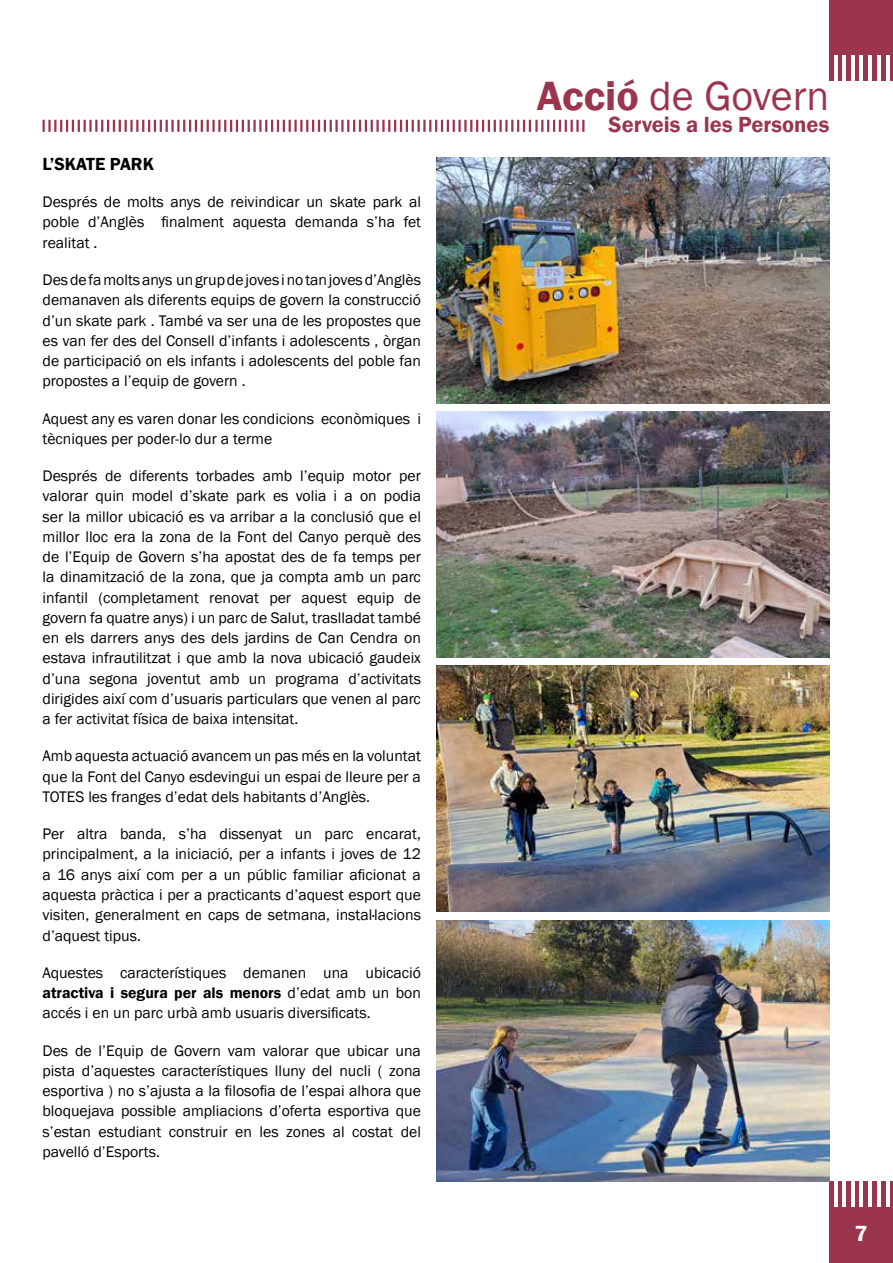
<style>
.page{position:relative;width:893px;height:1263px;background:#fff}
.page>*{position:absolute;margin:0;border:0;box-sizing:border-box;transform-origin:0 0}
.t1{font:42px "Franklin Gothic";color:#9b354d}
.t2{font:600 22.5px "Franklin Gothic";color:#9b354d}
.t3{font:600 22.5px "Franklin Gothic";color:#fff}
.t4{font:600 18px "Franklin Gothic";color:#000}
.t5{font:15.75px/20.2px "Franklin Gothic";color:#000;text-align:justify}
.s1{font-weight:600}
</style>
<div class="page">
<div style="left:829px;top:1181px;width:64px;height:82px;background:#9b354d"></div>
<hr style="left:834px;top:1181px;width:4px;height:26px;background:#fff">
<hr style="left:842px;top:1181px;width:4px;height:26px;background:#fff">
<hr style="left:851px;top:1181px;width:4px;height:26px;background:#fff">
<hr style="left:859px;top:1181px;width:4px;height:26px;background:#fff">
<hr style="left:868px;top:1181px;width:4px;height:26px;background:#fff">
<hr style="left:877px;top:1181px;width:4px;height:26px;background:#fff">
<hr style="left:886px;top:1181px;width:4px;height:26px;background:#fff">
<div style="left:829px;top:0;width:64px;height:81px;background:#9b354d"></div>
<hr style="left:834px;top:55px;width:4px;height:26px;background:#fff">
<hr style="left:842px;top:55px;width:4px;height:26px;background:#fff">
<hr style="left:851px;top:55px;width:4px;height:26px;background:#fff">
<hr style="left:859px;top:55px;width:4px;height:26px;background:#fff">
<hr style="left:868px;top:55px;width:4px;height:26px;background:#fff">
<hr style="left:877px;top:55px;width:4px;height:26px;background:#fff">
<hr style="left:886px;top:55px;width:4px;height:26px;background:#fff">
<svg style="left:43px;top:120px;width:542px;height:12px"></svg>
<img style="left:437px;top:666px;width:392px;height:246px">
<img style="left:437px;top:412px;width:392px;height:245px">
<img style="left:437px;top:157px;width:392px;height:246px">
<img style="left:437px;top:921px;width:392px;height:260px">
<p class="t4" style="left:43px;top:153px;width:113px">L’SKATE PARK</p>
<p class="t5" style="left:43px;top:192px;width:380px">Després de molts anys de reivindicar un skate park al poble d’Anglès finalment aquesta demanda s’ha fet realitat .</p>
<p class="t5" style="left:43px;top:270px;width:380px">Des de fa molts anys un grup de joves i no tan joves d’Anglès demanaven als diferents equips de govern la construcció d’un skate park . També va ser una de les propostes que es van fer des del Consell d’infants i adolescents , òrgan de participació on els infants i adolescents del poble fan propostes a l’equip de govern .</p>
<p class="t5" style="left:43px;top:408px;width:380px">Aquest any es varen donar les condicions econòmiques i tècniques per poder-lo dur a terme</p>
<p class="t5" style="left:43px;top:466px;width:380px">Després de diferents torbades amb l’equip motor per valorar quin model d’skate park es volia i a on podia ser la millor ubicació es va arribar a la conclusió que el millor lloc era la zona de la Font del Canyo perquè des de l’Equip de Govern s’ha apostat des de fa temps per la dinamització de la zona, que ja compta amb un parc infantil (completament renovat per aquest equip de govern fa quatre anys) i un parc de Salut, traslladat també en els darrers anys des dels jardins de Can Cendra on estava infrautilitzat i que amb la nova ubicació gaudeix d’una segona joventut amb un programa d’activitats dirigides així com d’usuaris particulars que venen al parc a fer activitat física de baixa intensitat.</p>
<p class="t5" style="left:43px;top:746px;width:380px">Amb aquesta actuació avancem un pas més en la voluntat que la Font del Canyo esdevingui un espai de lleure per a TOTES les franges d’edat dels habitants d’Anglès.</p>
<p class="t5" style="left:43px;top:824px;width:380px">Per altra banda, s’ha dissenyat un parc encarat, principalment, a la iniciació, per a infants i joves de 12 a 16 anys així com per a un públic familiar aficionat a aquesta pràctica i per a practicants d’aquest esport que visiten, generalment en caps de setmana, instal·lacions d’aquest tipus.</p>
<p class="t5" style="left:43px;top:963px;width:380px">Aquestes característiques demanen una ubicació <span class="s1">atractiva i segura per als menors</span> d’edat amb un bon accés i en un parc urbà amb usuaris diversificats.</p>
<p class="t5" style="left:43px;top:1040px;width:380px">Des de l’Equip de Govern vam valorar que ubicar una pista d’aquestes característiques lluny del nucli ( zona esportiva ) no s’ajusta a la filosofia de l’espai alhora que bloquejava possible ampliacions d’oferta esportiva que s’estan estudiant construir en les zones al costat del pavelló d’Esports.</p>
<h1 class="t1" style="left:537px;top:70px;width:294px"><span class="s1">Acció</span> de Govern</h1>
<h2 class="t2" style="left:609px;top:110px;width:222px">Serveis a les Persones</h2>
<h2 class="t3" style="left:854px;top:1220px;width:15px">7</h2>
</div>
